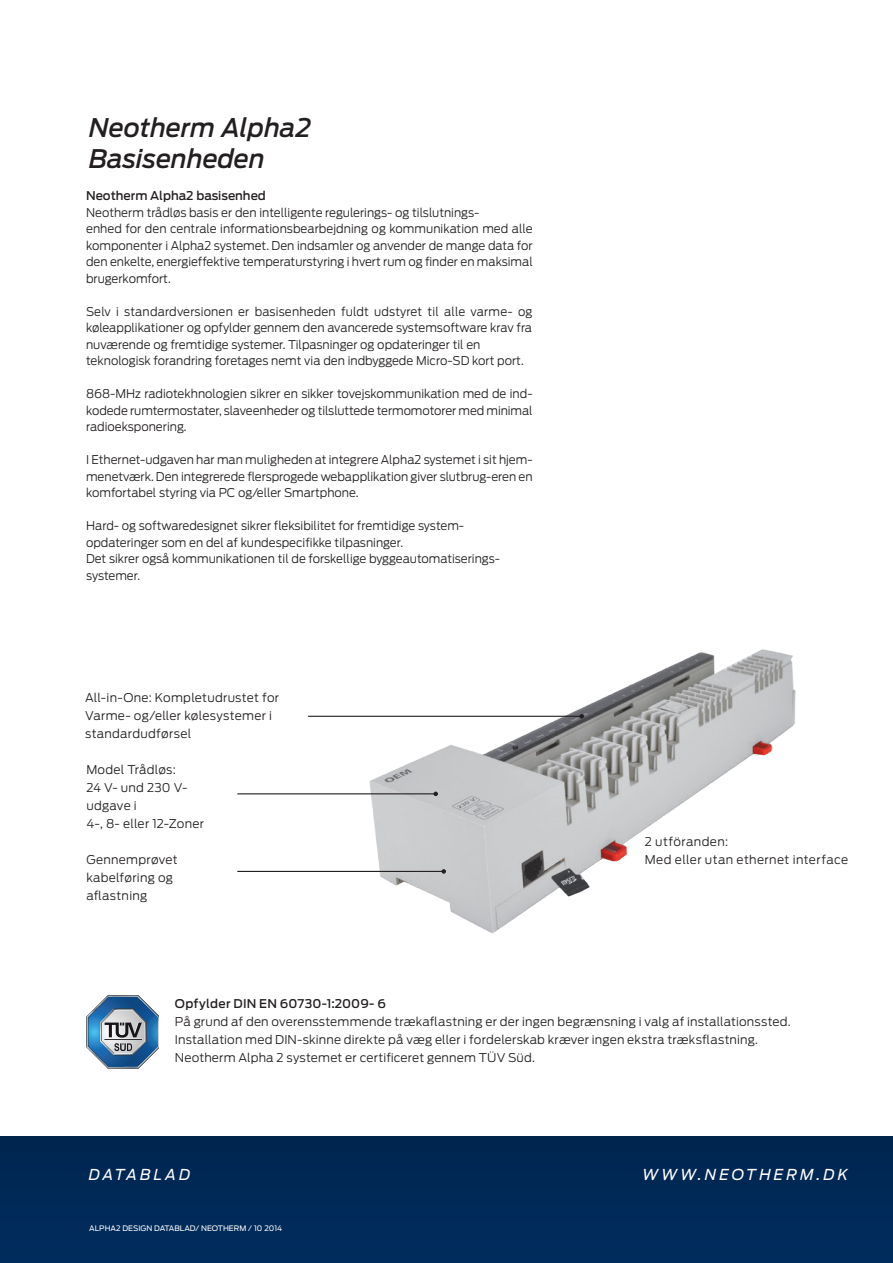
<style>
.page{position:relative;width:893px;height:1263px;background:#fff}
.page>*{position:absolute;margin:0;border:0;box-sizing:border-box;transform-origin:0 0}
.Kapitelbezeichnung{font:italic 500 25.5px "Antenna";color:#231f20}
.t1{font:italic 15px "Antenna";letter-spacing:.2em;color:#fff}
.LAUF_NEU_1{font:300 12px/16.5px "Antenna";color:#231f20;text-align:justify}
.Fließtext_Blocksatz{font:300 12px "Antenna";letter-spacing:.015em;color:#231f20}
.Bulletpoints{font:300 12px/18px "Antenna";letter-spacing:.02em;color:#231f20}
.Headline_Light{font:300 12px "Antenna";letter-spacing:.03em;color:#231f20}
.Fließtext_Blocksatz-2{font:500 12px "Antenna";letter-spacing:.015em;color:#231f20}
.LAUF_NEU_1-2{font:500 12px "Antenna";color:#231f20}
.Fuss_links{font:7.5px "Antenna";color:#fff}
</style>
<div class="page">
<img style="left:345px;top:649px;width:451px;height:285px">
<div style="left:0;top:1137px;width:893px;height:126px;background:#002957"></div>
<svg style="left:86px;top:995px;width:73px;height:74px"></svg>
<hr style="left:237px;top:793px;width:199px;height:1px;background:#231f20">
<svg style="left:433px;top:792px;width:5px;height:4px"></svg>
<hr style="left:237px;top:871px;width:207px;height:1px;background:#231f20">
<svg style="left:441px;top:869px;width:5px;height:5px"></svg>
<hr style="left:308px;top:716px;width:274px;height:1px;background:#231f20">
<svg style="left:579px;top:714px;width:5px;height:4px"></svg>
<p class="Kapitelbezeichnung" style="left:89px;top:113px;width:223px">Neotherm Alpha2</p>
<p class="Kapitelbezeichnung" style="left:89px;top:143px;width:177px">Basisenheden</p>
<p class="LAUF_NEU_1-2" style="left:86px;top:189px;width:181px">Neotherm Alpha2 basisenhed</p>
<p class="LAUF_NEU_1" style="left:86px;top:204px;width:395px">Neotherm trådløs basis er den intelligente regulerings- og tilslutnings-</p>
<p class="LAUF_NEU_1" style="left:86px;top:221px;width:448px">enhed for den centrale informationsbearbejdning og kommunikation med alle komponenter i Alpha2 systemet. Den indsamler og anvender de mange data for den enkelte, energieffektive temperaturstyring i hvert rum og finder en maksimal brugerkomfort.</p>
<p class="LAUF_NEU_1" style="left:86px;top:303px;width:448px">Selv i standardversionen er basisenheden fuldt udstyret til alle varme- og køleapplikationer og opfylder gennem den avancerede systemsoftware krav fra</p>
<p class="LAUF_NEU_1" style="left:86px;top:336px;width:396px">nuværende og fremtidige systemer. Tilpasninger og opdateringer til en</p>
<p class="LAUF_NEU_1" style="left:86px;top:353px;width:439px">teknologisk forandring foretages nemt via den indbyggede Micro-SD kort port.</p>
<p class="LAUF_NEU_1" style="left:86px;top:386px;width:448px">868-MHz radiotekhnologien sikrer en sikker tovejskommunikation med de ind&shy;kodede rumtermostater, slaveenheder og tilsluttede termomotorer med minimal radioeksponering.</p>
<p class="LAUF_NEU_1" style="left:86px;top:452px;width:448px">I Ethernet-udgaven har man muligheden at integrere Alpha2 systemet i sit hjem&shy;menetværk. Den integrerede flersprogede webapplikation giver slutbrug-eren en komfortabel styring via PC og/eller Smartphone.</p>
<p class="LAUF_NEU_1" style="left:86px;top:518px;width:380px">Hard- og softwaredesignet sikrer fleksibilitet for fremtidige system-</p>
<p class="LAUF_NEU_1" style="left:86px;top:534px;width:318px">opdateringer som en del af kundespecifikke tilpasninger.</p>
<p class="LAUF_NEU_1" style="left:86px;top:551px;width:415px">Det sikrer også kommunikationen til de forskellige byggeautomatiserings-</p>
<p class="LAUF_NEU_1" style="left:86px;top:567px;width:56px">systemer.</p>
<p class="Bulletpoints" style="left:85px;top:689px;width:196px">All-in-One: Kompletudrustet for</p>
<p class="Bulletpoints" style="left:85px;top:707px;width:189px">Varme- og/eller kølesystemer i standardudførsel</p>
<p class="Bulletpoints" style="left:86px;top:761px;width:91px">Model Trådløs:</p>
<p class="Bulletpoints" style="left:86px;top:779px;width:103px">24 V- und 230 V&shy;udgave i</p>
<p class="Bulletpoints" style="left:86px;top:815px;width:119px">4-, 8- eller 12-Zoner</p>
<p class="Bulletpoints" style="left:86px;top:851px;width:93px">Gennemprøvet</p>
<p class="Bulletpoints" style="left:86px;top:869px;width:88px">kabelføring og aflastning</p>
<p class="Headline_Light" style="left:645px;top:834px;width:85px">2 utföranden:</p>
<p class="Headline_Light" style="left:645px;top:852px;width:205px">Med eller utan ethernet interface</p>
<p class="Fließtext_Blocksatz-2" style="left:175px;top:996px;width:212px">Opfylder DIN EN 60730-1:2009- 6</p>
<p class="Fließtext_Blocksatz" style="left:175px;top:1014px;width:617px">På grund af den overensstemmende trækaflastning er der ingen begrænsning i valg af installationssted.</p>
<p class="Fließtext_Blocksatz" style="left:175px;top:1032px;width:585px">Installation med DIN-skinne direkte på væg eller i fordelerskab kræver ingen ekstra træksflastning.</p>
<p class="Fließtext_Blocksatz" style="left:175px;top:1050px;width:361px">Neotherm Alpha 2 systemet er certificeret gennem TÜV Süd.</p>
<p class="t1" style="left:89px;top:1166px;width:103px">DATABLAD</p>
<p class="t1" style="left:642px;top:1166px;width:207px">WWW.NEOTHERM.DK</p>
<p class="Fuss_links" style="left:89px;top:1224px;width:194px">ALPHA2 DESIGN DATABLAD/ NEOTHERM / 10 2014</p>
</div>
